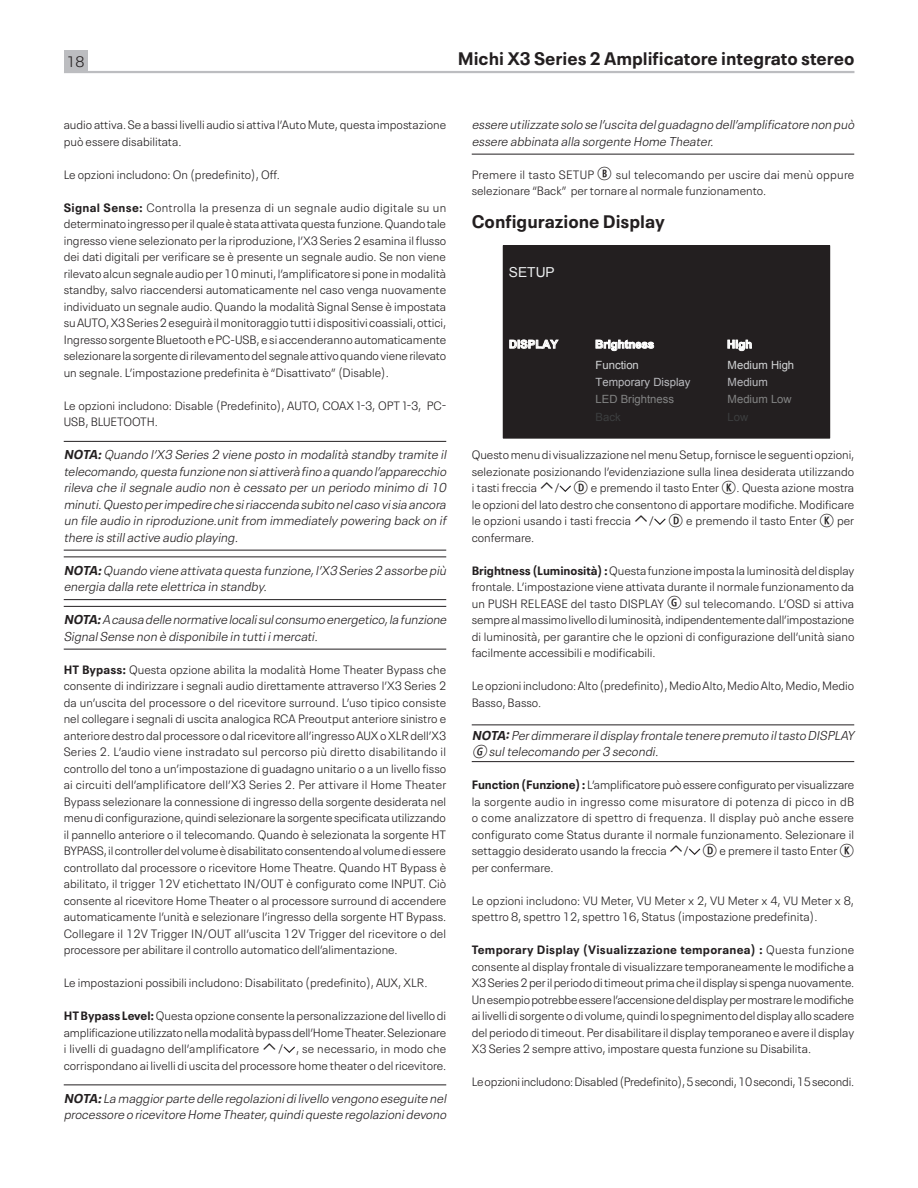
<style>
.page{position:relative;width:918px;height:1188px;background:#fff}
.page>*{position:absolute;margin:0;border:0;box-sizing:border-box;transform-origin:0 0}
.Heading_2{font:700 18px "Neue Plak Text";color:#231f20}
.t1{font:300 15px "Neue Plak Text";color:#231f20}
.t2{font:13.8px "Arial";color:#edeff0}
.Note{font:italic 300 12.75px/16.5px "Neue Plak Text";color:#231f20}
.note_1{font:italic 300 12.75px/16.5px "Neue Plak Text";color:#231f20}
.Body_Text{font:300 12px/16.5px "Neue Plak Text";color:#231f20;text-align:justify}
.Body_Text-2{font:300 12px "Neue Plak Text";letter-spacing:-.02em;color:#231f20}
.t3{font:11.4px/17.5px "Arial";color:#bbbcc0}
.t4{font:11.4px/16.8px "Arial";color:#d5d7d8}
.t5{font:700 11.4px "Arial";color:#fff}
.t6{font:11.4px "Arial";color:#838484}
.t7{font:11.4px "Arial";color:#3c3e3f}
.s1{font-weight:700}
.s2{font-family:"Combi Numerals Pro";font-weight:400;font-size:18px}
.s3{color:#838484}
.s4{color:#3c3e3f}
.s5{color:#bbbcc0}
</style>
<div class="page">
<div style="left:64px;top:51px;width:23px;height:21px;background:#bcbdc0"></div>
<hr style="left:64px;top:71px;width:790px;height:2px;background:#bcbdc0">
<hr style="left:64px;top:441px;width:382px;height:1px;background:#231f20">
<hr style="left:64px;top:550px;width:382px;height:1px;background:#231f20">
<hr style="left:64px;top:556px;width:382px;height:1px;background:#231f20">
<hr style="left:64px;top:599px;width:382px;height:1px;background:#231f20">
<hr style="left:64px;top:606px;width:382px;height:1px;background:#231f20">
<hr style="left:64px;top:649px;width:382px;height:1px;background:#231f20">
<hr style="left:64px;top:1084px;width:382px;height:1px;background:#231f20">
<svg style="left:284px;top:1046px;width:11px;height:7px"></svg>
<hr style="left:472px;top:154px;width:382px;height:1px;background:#231f20">
<hr style="left:472px;top:724px;width:382px;height:1px;background:#231f20">
<hr style="left:472px;top:761px;width:382px;height:1px;background:#231f20">
<div style="left:503px;top:246px;width:327px;height:192px;background:#231f20"></div>
<div style="left:503px;top:245px;width:327px;height:193px;border:1px solid #231f20"></div>
<svg style="left:510px;top:340px;width:48px;height:9px"></svg>
<svg style="left:596px;top:340px;width:58px;height:11px"></svg>
<svg style="left:728px;top:340px;width:24px;height:11px"></svg>
<svg style="left:560px;top:485px;width:11px;height:7px"></svg>
<svg style="left:654px;top:518px;width:12px;height:7px"></svg>
<svg style="left:689px;top:848px;width:11px;height:7px"></svg>
<p class="t1" style="left:66px;top:50px;width:19px">18</p>
<h1 class="Heading_2" style="left:458px;top:44px;width:398px">Michi X3 Series 2 Amplificatore integrato stereo</h1>
<p class="Body_Text" style="left:64px;top:115px;width:384px">audio attiva. Se a bassi livelli audio si attiva l’Auto Mute, questa impostazione può essere disabilitata.</p>
<p class="Body_Text" style="left:64px;top:165px;width:218px">Le opzioni includono: On (predefinito), Off.</p>
<p class="Body_Text" style="left:64px;top:198px;width:384px"><span class="s1">Signal Sense:</span> Controlla la presenza di un segnale audio digitale su un determinato ingresso per il quale è stata attivata questa funzione. Quando tale ingresso viene selezionato per la riproduzione, l’X3 Series 2 esamina il flusso dei dati digitali per verificare se è presente un segnale audio. Se non viene rilevato alcun segnale audio per 10 minuti, l’amplificatore si pone in modalità standby, salvo riaccendersi automaticamente nel caso venga nuovamente individuato un segnale audio. Quando la modalità Signal Sense è impostata su AUTO, X3 Series 2 eseguirà il monitoraggio tutti i dispositivi coassiali, ottici, Ingresso sorgente Bluetooth e PC-USB, e si accenderanno automaticamente selezionare la sorgente di rilevamento del segnale attivo quando viene rilevato un segnale. L’impostazione predefinita è “Disattivato” (Disable).</p>
<p class="Body_Text" style="left:64px;top:396px;width:384px">Le opzioni includono: Disable (Predefinito), AUTO, COAX 1-3, OPT 1-3, PC-<br>USB, BLUETOOTH.</p>
<p class="Note" style="left:64px;top:445px;width:387px;text-align:justify"><span class="s1">NOTA:</span>Quando l’X3 Series 2 viene posto in modalità standby tramite il telecomando,questa funzione non siattiverà fino a quando l’apparecchio rileva che ilsegnale audio non è cessato perun periodo minimo di10 minuti.Questo perimpedire che siriaccenda subito nelcaso visia ancora un file audio in riproduzione.unitfrom immediately powering backon if there is stillactive audio playing.</p>
<p class="Note" style="left:64px;top:561px;width:387px"><span class="s1">NOTA:</span>Quando viene attivata questa funzione,l’X3 Series 2 assorbe più energia dalla rete elettrica in standby.</p>
<p class="Note" style="left:64px;top:610px;width:387px"><span class="s1">NOTA:</span>A causa delle normative localisulconsumo energetico,la funzione<br>SignalSense non è disponibile in tuttiimercati.</p>
<p class="Body_Text" style="left:64px;top:660px;width:384px"><span class="s1">HT Bypass:</span> Questa opzione abilita la modalità Home Theater Bypass che consente di indirizzare i segnali audio direttamente attraverso l’X3 Series 2 da un’uscita del processore o del ricevitore surround. L’uso tipico consiste nel collegare i segnali di uscita analogica RCA Preoutput anteriore sinistro e anteriore destro dal processore o dal ricevitore all’ingresso AUX o XLR dell’X3<br>Series 2. L’audio viene instradato sul percorso più diretto disabilitando il controllo del tono a un’impostazione di guadagno unitario o a un livello fisso ai circuiti dell’amplificatore dell’X3 Series 2. Per attivare il Home Theater Bypass selezionare la connessione di ingresso della sorgente desiderata nel menu di configurazione, quindi selezionare la sorgente specificata utilizzando il pannello anteriore o il telecomando. Quando è selezionata la sorgente HT BYPASS, il controller del volume è disabilitato consentendo al volume di essere controllato dal processore o ricevitore Home Theatre. Quando HT Bypass è abilitato, il trigger 12V etichettato IN/OUT è configurato come INPUT. Ciò consente al ricevitore Home Theater o al processore surround di accendere automaticamente l’unità e selezionare l’ingresso della sorgente HT Bypass.<br>Collegare il 12V Trigger IN/OUT all’uscita 12V Trigger del ricevitore o del processore per abilitare il controllo automatico dell’alimentazione.</p>
<p class="Body_Text" style="left:64px;top:973px;width:365px">Le impostazioni possibili includono: Disabilitato (predefinito), AUX, XLR.</p>
<p class="Body_Text" style="left:64px;top:1006px;width:384px"><span class="s1">HT Bypass Level:</span> Questa opzione consente la personalizzazione del livello di amplificazione utilizzato nella modalità bypass dell’Home Theater. Selezionare i livelli di guadagno dell’amplificatore</p>
<p class="Body_Text" style="left:64px;top:1039px;width:384px;text-align:right">/ , se necessario, in modo che<br>corrispondano ai livelli di uscita del processore home theater o del ricevitore.</p>
<p class="Note" style="left:64px;top:1089px;width:387px"><span class="s1">NOTA:</span>La maggiorparte delle regolazionidilivello vengono eseguite nel processore o ricevitore Home Theater,quindiqueste regolazionidevono</p>
<p class="Note" style="left:472px;top:115px;width:387px">essere utilizzate solo se l’uscita delguadagno dell’amplificatore non può essere abbinata alla sorgente Home Theater.</p>
<p class="Body_Text" style="left:472px;top:165px;width:384px">Premere il tasto SETUP <span class="s2">B</span> sul telecomando per uscire dai menù oppure selezionare “Back” per tornare al normale funzionamento.</p>
<p class="Heading_2" style="left:472px;top:207px;width:195px">Configurazione Display</p>
<p class="t2" style="left:509px;top:263px;width:47px">SETUP</p>
<p class="t5" style="left:509px;top:337px;width:51px">DISPLAY</p>
<p class="t5" style="left:595px;top:337px;width:61px">Brightness</p>
<p class="t5" style="left:727px;top:337px;width:27px">High</p>
<p class="t3" style="left:596px;top:373px;width:96px">Temporary Display<br><span class="s3">LED Brightness<br></span><span class="s4">Back</span></p>
<p class="Body_Text" style="left:472px;top:445px;width:384px">Questo menu di visualizzazione nel menu Setup, fornisce le seguenti opzioni, selezionate posizionando l’evidenziazione sulla linea desiderata utilizzando i tasti freccia</p>
<p class="t4" style="left:728px;top:357px;width:68px">Medium High<br><span class="s5">Medium</span></p>
<p class="t7" style="left:728px;top:409px;width:22px">Low</p>
<p class="t4" style="left:596px;top:357px;width:45px">Function</p>
<p class="t6" style="left:728px;top:392px;width:66px">Medium Low</p>
<p class="Body_Text" style="left:472px;top:478px;width:384px;text-indent:83px">/ <span class="s2">D</span> e premendo il tasto Enter <span class="s2">K</span>. Questa azione mostra le opzioni del lato destro che consentono di apportare modifiche. Modificare le opzioni usando i tasti freccia</p>
<p class="Body_Text" style="left:649px;top:511px;width:207px">/ <span class="s2">D</span> e premendo il tasto Enter <span class="s2">K</span> per</p>
<p class="Body_Text" style="left:472px;top:528px;width:64px">confermare.</p>
<p class="Body_Text" style="left:472px;top:561px;width:384px"><span class="s1">Brightness (Luminosità) :</span> Questa funzione imposta la luminosità del display frontale. L’impostazione viene attivata durante il normale funzionamento da un PUSH RELEASE del tasto DISPLAY <span class="s2">G</span> sul telecomando. L’OSD si attiva sempre al massimo livello di luminosità, indipendentemente dall’impostazione di luminosità, per garantire che le opzioni di configurazione dell’unità siano facilmente accessibili e modificabili.</p>
<p class="Body_Text" style="left:472px;top:676px;width:384px">Le opzioni includono: Alto (predefinito), Medio Alto, Medio Alto, Medio, Medio<br>Basso, Basso.</p>
<p class="note_1" style="left:472px;top:726px;width:387px"><span class="s1">NOTA:</span>Perdimmerare ildisplay frontale tenere premuto iltasto DISPLAY<br><span class="s2">G</span> sultelecomando per3 secondi.</p>
<p class="Body_Text" style="left:472px;top:775px;width:384px"><span class="s1">Function (Funzione) :</span> L’amplificatore può essere configurato per visualizzare la sorgente audio in ingresso come misuratore di potenza di picco in dB o come analizzatore di spettro di frequenza. Il display può anche essere configurato come Status durante il normale funzionamento. Selezionare il settaggio desiderato usando la freccia</p>
<p class="Body_Text" style="left:684px;top:841px;width:172px">/ <span class="s2">D</span> e premere il tasto Enter <span class="s2">K</span></p>
<p class="Body_Text" style="left:472px;top:858px;width:83px">per confermare.</p>
<p class="Body_Text" style="left:472px;top:891px;width:384px">Le opzioni includono: VU Meter, VU Meter x 2, VU Meter x 4, VU Meter x 8, spettro 8, spettro 12, spettro 16, Status (impostazione predefinita).</p>
<p class="Body_Text" style="left:472px;top:940px;width:384px"><span class="s1">Temporary Display (Visualizzazione temporanea) :</span> Questa funzione consente al display frontale di visualizzare temporaneamente le modifiche a X3 Series 2 per il periodo di timeout prima che il display si spenga nuovamente.<br>Un esempio potrebbe essere l’accensione del display per mostrare le modifiche ai livelli di sorgente o di volume, quindi lo spegnimento del display allo scadere del periodo di timeout. Per disabilitare il display temporaneo e avere il display X3 Series 2 sempre attivo, impostare questa funzione su Disabilita.</p>
<p class="Body_Text-2" style="left:472px;top:1072px;width:384px">Le opzioni includono: Disabled (Predefinito), 5 secondi, 10 secondi, 15 secondi.</p>
</div>
